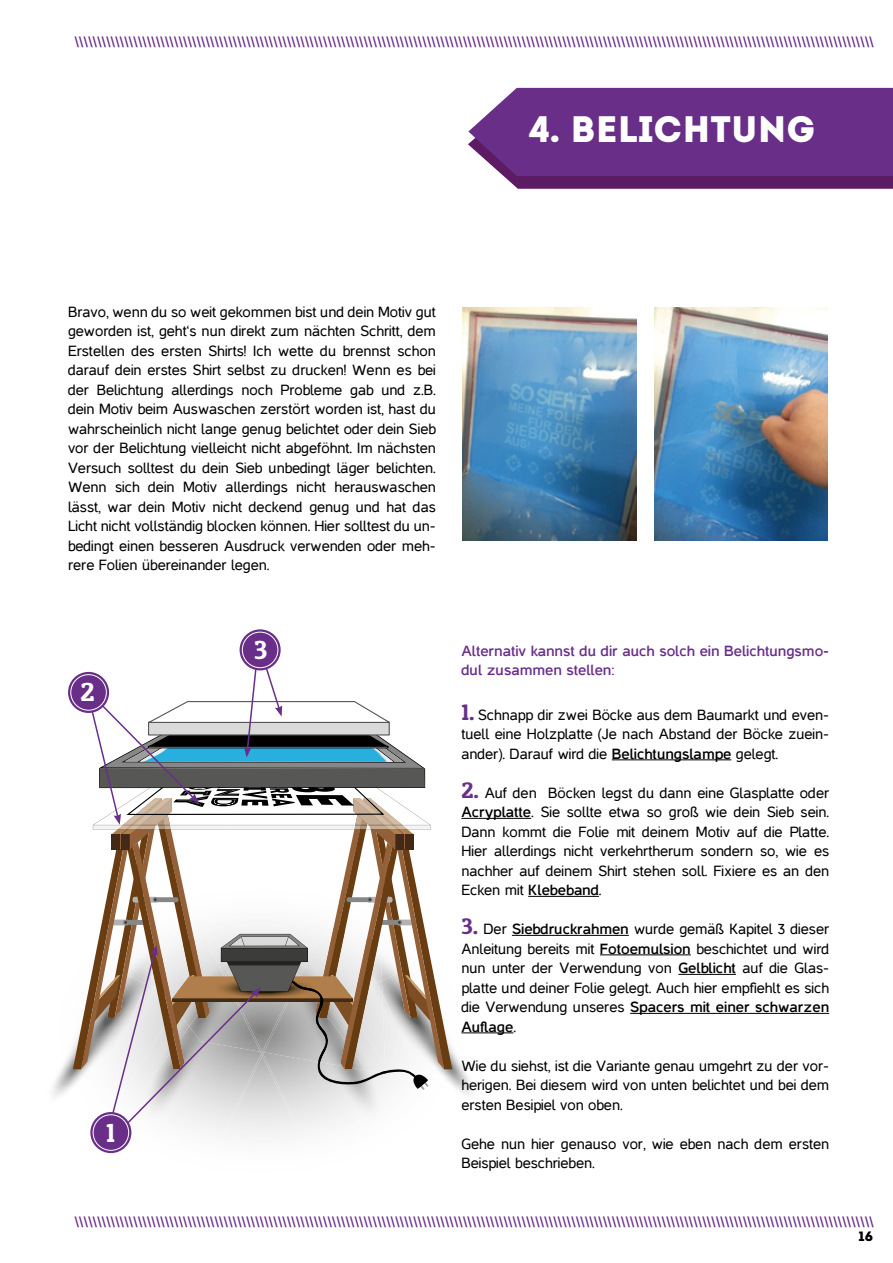
<style>
.page{position:relative;width:893px;height:1263px;background:#fff}
.page>*{position:absolute;margin:0;border:0;box-sizing:border-box;transform-origin:0 0}
.t1{font:36.75px "Intro";color:#fff}
.t2{font:26.25px "Patua One";color:#fff}
.t3{font:15px/19.5px "Casper";color:#000;text-align:justify}
.t4{font:700 15px/19.5px "Casper";color:#692f88}
.t5{font:13.5px "Intro";color:#000}
.s1{font-family:"Patua One";font-size:22.5px;color:#692f88}
.s2{font-weight:700}
</style>
<div class="page">
<img style="left:453px;top:1032px;width:61px;height:63px">
<img style="left:53px;top:1053px;width:18px;height:43px">
<img style="left:71px;top:1047px;width:60px;height:107px">
<hr style="left:612px;top:759px;width:119px;height:1px;background:#000">
<hr style="left:461px;top:818px;width:70px;height:1px;background:#000">
<hr style="left:528px;top:896px;width:71px;height:1px;background:#000">
<hr style="left:512px;top:935px;width:117px;height:1px;background:#000">
<hr style="left:600px;top:954px;width:91px;height:1px;background:#000">
<hr style="left:678px;top:974px;width:58px;height:1px;background:#000">
<hr style="left:630px;top:1013px;width:199px;height:1px;background:#000">
<hr style="left:461px;top:1032px;width:52px;height:1px;background:#000">
<svg style="left:468px;top:88px;width:425px;height:101px;background:#70388a"></svg>
<img style="left:463px;top:308px;width:174px;height:232px">
<img style="left:654px;top:308px;width:174px;height:232px">
<svg style="left:90px;top:1112px;width:41px;height:41px"></svg>
<div style="left:93px;top:1114px;width:36px;height:37px;border:1px solid #fff;border-radius:50%"></div>
<svg style="left:68px;top:672px;width:41px;height:41px"></svg>
<div style="left:70px;top:674px;width:37px;height:36px;border:1px solid #fff;border-radius:50%"></div>
<svg style="left:73px;top:663px;width:379px;height:474px"></svg>
<svg style="left:240px;top:629px;width:41px;height:41px"></svg>
<div style="left:242px;top:632px;width:36px;height:36px;border:1px solid #fff;border-radius:50%"></div>
<h1 class="t1" style="left:529px;top:108px;width:288px">4. BELICHTUNG</h1>
<p class="t3" style="left:68px;top:302px;width:369px">Bravo, wenn du so weit gekommen bist und dein Motiv gut geworden ist, geht‘s nun direkt zum nächten Schritt, dem Erstellen des ersten Shirts! Ich wette du brennst schon darauf dein erstes Shirt selbst zu drucken! Wenn es bei der Belichtung allerdings noch Probleme gab und z.B. dein Motiv beim Auswaschen zerstört worden ist, hast du wahrscheinlich nicht lange genug belichtet oder dein Sieb vor der Belichtung vielleicht nicht abgeföhnt. Im nächsten Versuch solltest du dein Sieb unbedingt läger belichten.<br>Wenn sich dein Motiv allerdings nicht herauswaschen lässt, war dein Motiv nicht deckend genug und hat das Licht nicht vollständig blocken können. Hier solltest du un&shy;bedingt einen besseren Ausdruck verwenden oder meh&shy;rere Folien übereinander legen.</p>
<h2 class="t2" style="left:81px;top:675px;width:16px">2</h2>
<h2 class="t2" style="left:106px;top:1116px;width:11px">1</h2>
<h2 class="t2" style="left:254px;top:633px;width:15px">3</h2>
<p class="t4" style="left:461px;top:641px;width:369px">Alternativ kannst du dir auch solch ein Belichtungsmo&shy;dul zusammen stellen:</p>
<p class="t3" style="left:461px;top:705px;width:369px"><span class="s1">1.</span> Schnapp dir zwei Böcke aus dem Baumarkt und even&shy;tuell eine Holzplatte (Je nach Abstand der Böcke zuein&shy;ander). Darauf wird die <span class="s2">Belichtungslampe</span> gelegt.</p>
<p class="t3" style="left:461px;top:783px;width:369px"><span class="s1">2.</span> Auf den Böcken legst du dann eine Glasplatte oder <span class="s2">Acryplatte</span>. Sie sollte etwa so groß wie dein Sieb sein.<br>Dann kommt die Folie mit deinem Motiv auf die Platte.<br>Hier allerdings nicht verkehrtherum sondern so, wie es nachher auf deinem Shirt stehen soll. Fixiere es an den Ecken mit <span class="s2">Klebeband</span>.</p>
<p class="t3" style="left:461px;top:919px;width:369px"><span class="s1">3.</span> Der <span class="s2">Siebdruckrahmen</span> wurde gemäß Kapitel 3 dieser Anleitung bereits mit <span class="s2">Fotoemulsion</span> beschichtet und wird nun unter der Verwendung von <span class="s2">Gelblicht</span> auf die Glas&shy;platte und deiner Folie gelegt. Auch hier empfiehlt es sich die Verwendung unseres <span class="s2">Spacers mit einer schwarzen Auflage</span>.</p>
<p class="t3" style="left:461px;top:1056px;width:369px">Wie du siehst, ist die Variante genau umgehrt zu der vor&shy;herigen. Bei diesem wird von unten belichtet und bei dem ersten Besipiel von oben.</p>
<p class="t3" style="left:461px;top:1134px;width:369px">Gehe nun hier genauso vor, wie eben nach dem ersten<br>Beispiel beschrieben.</p>
<p class="t5" style="left:859px;top:1228px;width:16px">16</p>
</div>
